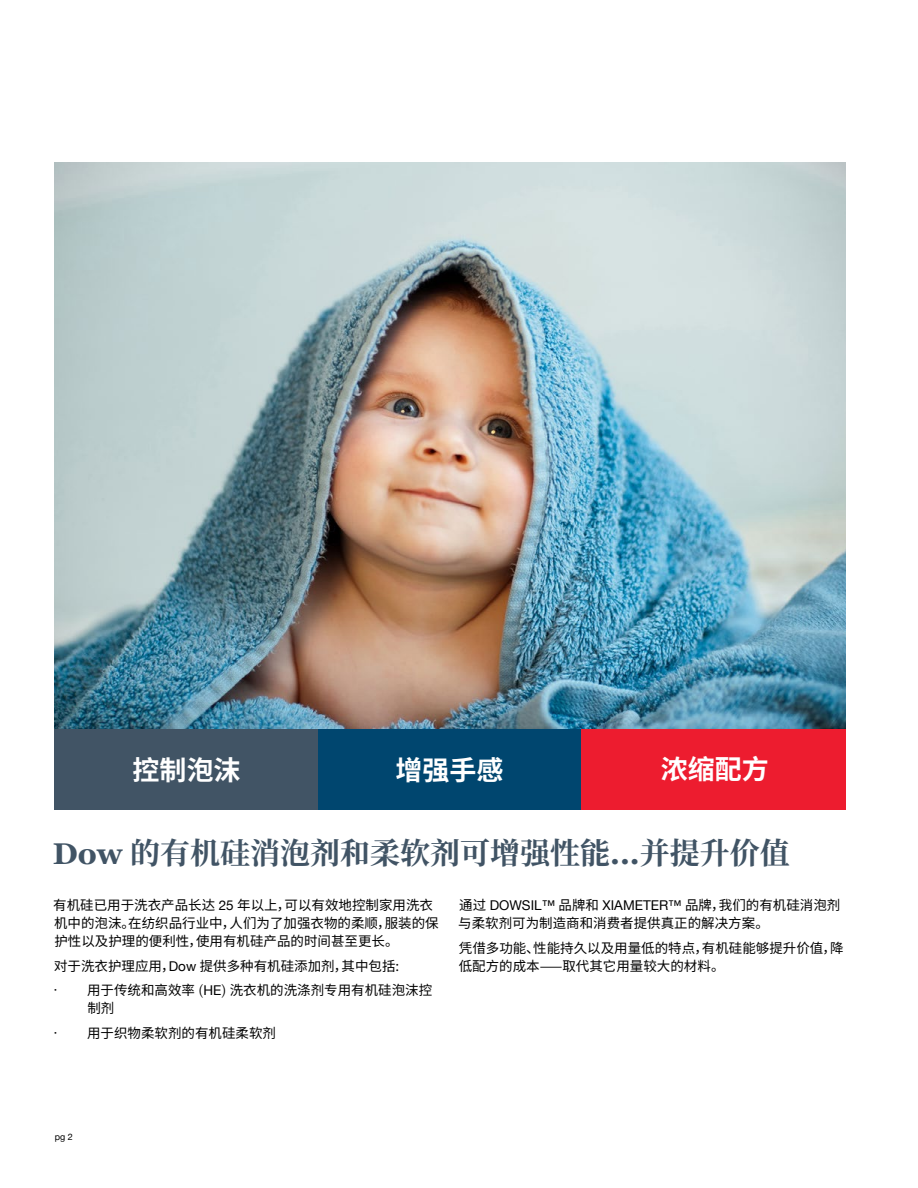
<style>
.page{position:relative;width:918px;height:1188px;background:#fff}
.page>*{position:absolute;margin:0;border:0;box-sizing:border-box;transform-origin:0 0}
.t1{font:700 30px "Noto Serif SC";color:#415465}
.t2{font:700 27px "Noto Sans SC";color:#fff}
.t3{font:13.5px/18px "Noto Sans SC";color:#000}
.t4{font:9px "Helvetica Neue";color:#000}
.s1{font-family:"Georgia"}
.s2{font-family:"Helvetica Neue"}
.s3{font-family:"Noto Serif SC"}
</style>
<div class="page">
<img style="left:54px;top:162px;width:792px;height:567px">
<div style="left:54px;top:729px;width:265px;height:81px;background:#415465"></div>
<div style="left:318px;top:729px;width:264px;height:81px;background:#00466f"></div>
<div style="left:581px;top:729px;width:265px;height:81px;background:#ed1c2f"></div>
<h2 class="t2" style="left:132px;top:755px;width:109px">控制泡沫</h2>
<h2 class="t2" style="left:396px;top:755px;width:109px">增强手感</h2>
<h2 class="t2" style="left:661px;top:754px;width:109px">浓缩配方</h2>
<h1 class="t1" style="left:53px;top:836px;width:739px"><span class="s1">Dow</span> 的有机硅消泡剂和柔软剂可增强性能<span class="s1">...</span>并提升价值</h1>
<p class="t3" style="left:53px;top:896px;width:387px">有机硅已用于洗衣产品长达 <span class="s2">25</span> 年以上，可以有效地控制家用洗衣机中的泡沫。在纺织品行业中，人们为了加强衣物的柔顺，服装的保护性以及护理的便利性，使用有机硅产品的时间甚至更长。</p>
<p class="t3" style="left:54px;top:957px;width:347px">对于洗衣护理应用，<span class="s2">Dow</span> 提供多种有机硅添加剂，其中包括:</p>
<p class="t3" style="left:87px;top:982px;width:346px;text-indent:-39px">• 用于传统和高效率 <span class="s3">(</span><span class="s2">HE</span><span class="s3">)</span> 洗衣机的洗涤剂专用有机硅泡沫控制剂</p>
<p class="t3" style="left:49px;top:1024px;width:229px">• 用于织物柔软剂的有机硅柔软剂</p>
<p class="t3" style="left:458px;top:896px;width:384px">通过 <span class="s2">DOWSIL™</span> 品牌和 <span class="s2">XIAMETER™</span> 品牌，我们的有机硅消泡剂与柔软剂可为制造商和消费者提供真正的解决方案。</p>
<p class="t3" style="left:459px;top:939px;width:386px">凭借多功能、性能持久以及用量低的特点，有机硅能够提升价值，降低配方的成本——取代其它用量较大的材料。</p>
<p class="t4" style="left:55px;top:1131px;width:20px">pg 2</p>
</div>
